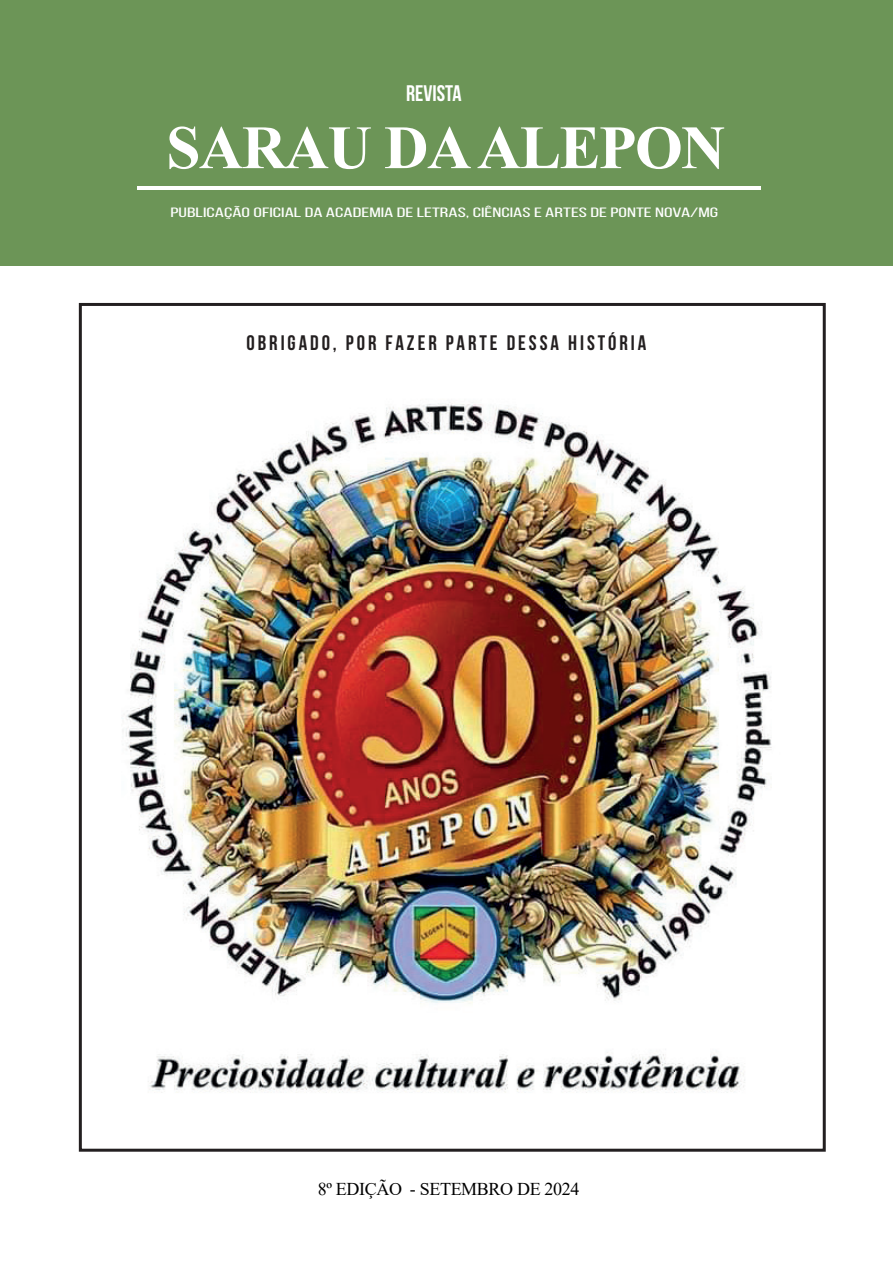
<style>
.page{position:relative;width:893px;height:1263px;background:#fff}
.page>*{position:absolute;margin:0;border:0;box-sizing:border-box;transform-origin:0 0}
.t1{font:700 61.5px "Times New Roman";letter-spacing:-.025em;color:#fff}
.t2{font:700 22.5px "Bebas Neue";color:#fff}
.t3{font:700 21px "Bebas Neue";letter-spacing:.14em;color:#231f20}
.t4{font:18px "Times New Roman";letter-spacing:-.02em;color:#000}
.t5{font:13.5px "Bebas Neue";color:#fff;scale:1.62 1}
</style>
<div class="page">
<div style="left:0;top:0;width:893px;height:266px;background:#6c9557"></div>
<img style="left:78px;top:366px;width:694px;height:786px">
<div style="left:79px;top:303px;width:747px;height:849px;border:3px solid #231f20"></div>
<hr style="left:137px;top:186px;width:623px;height:4px;background:#fff">
<h2 class="t2" style="left:406px;top:81px;width:57px">REVISTA</h2>
<h1 class="t1" style="left:166px;top:103px;width:561px">SARAU DA ALEPON</h1>
<p class="t5" style="left:170px;top:205px;width:340px">PUBLICAÇÃO OFICIAL DA ACADEMIA DE LETRAS, CIÊNCIAS E ARTES DE PONTE NOVA/MG</p>
<h3 class="t3" style="left:247px;top:331px;width:401px">OBRIGADO, POR FAZER PARTE DESSA HISTÓRIA</h3>
<h3 class="t4" style="left:318px;top:1176px;width:263px">8º EDIÇÃO - SETEMBRO DE 2024</h3>
</div>
